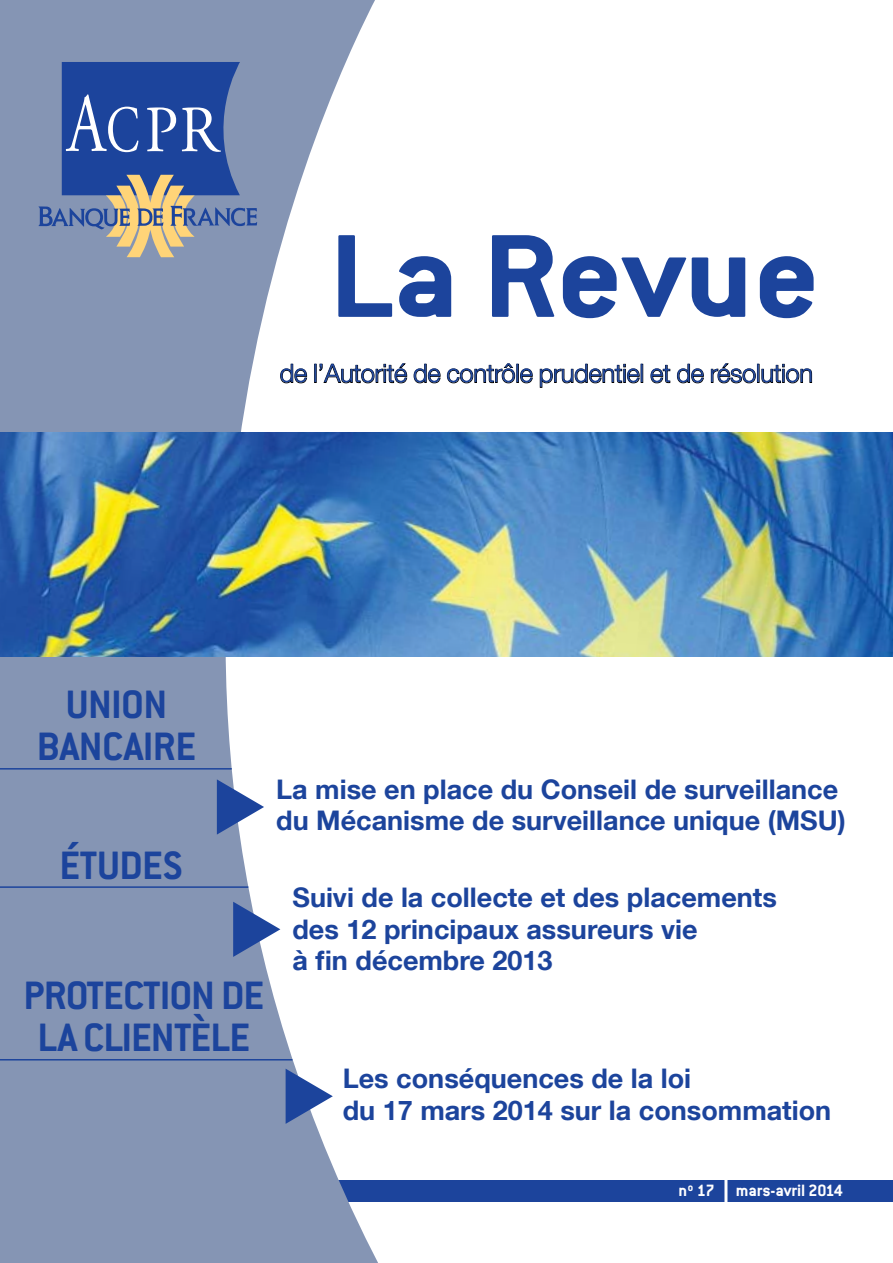
<style>
.page{position:relative;width:893px;height:1263px;background:#fff}
.page>*{position:absolute;margin:0;border:0;box-sizing:border-box;transform-origin:0 0}
.t1{font:700 129.6px "Conduit ITC";color:#1c449c;scale:1.11 1}
.t2{font:700 43.5px/42px "Conduit ITC";letter-spacing:-.02em;color:#1c449c;text-align:center}
.t3{font:700 27px/31.5px "Helvetica Neue LT Com";color:#1c449c}
.t4{font:300 25.5px "Helvetica Neue LT Com";letter-spacing:-.01em;color:#1c449c}
.t5{font:700 18px "Conduit ITC";letter-spacing:-.02em;color:#fff}
</style>
<div class="page">
<div style="left:319px;top:1180px;width:574px;height:21px;background:#1c449c"></div>
<svg style="left:0;top:0;width:389px;height:1263px;fill:#8595b4"></svg>
<svg style="left:280px;top:364px;width:27px;height:20px"></svg>
<svg style="left:315px;top:363px;width:92px;height:21px"></svg>
<svg style="left:413px;top:364px;width:28px;height:20px"></svg>
<svg style="left:447px;top:363px;width:86px;height:21px"></svg>
<svg style="left:539px;top:364px;width:104px;height:24px"></svg>
<svg style="left:650px;top:365px;width:21px;height:19px"></svg>
<svg style="left:677px;top:364px;width:27px;height:20px"></svg>
<svg style="left:711px;top:363px;width:101px;height:21px"></svg>
<img style="left:0;top:432px;width:893px;height:224px">
<hr style="left:0;top:886px;width:248px;height:2px;background:#1c449c">
<svg style="left:217px;top:779px;width:47px;height:56px"></svg>
<hr style="left:724px;top:1175px;width:3px;height:36px;background:#fff">
<svg style="left:39px;top:62px;width:218px;height:195px;background:#6076a5"></svg>
<svg style="left:233px;top:902px;width:47px;height:55px"></svg>
<hr style="left:0;top:768px;width:232px;height:1px;background:#1c449c">
<hr style="left:0;top:1059px;width:292px;height:1px;background:#1c449c">
<svg style="left:286px;top:1069px;width:47px;height:55px"></svg>
<h1 class="t1" style="left:329px;top:201px;width:444px">La Revue</h1>
<p class="t4" style="left:280px;top:358px;width:535px">de l’Autorité de contrôle prudentiel et de résolution</p>
<h2 class="t2" style="left:37px;top:682px;width:156px">UNION<br>BANCAIRE</h2>
<h2 class="t2" style="left:60px;top:844px;width:124px">études</h2>
<h2 class="t2" style="left:24px;top:974px;width:224px">PROTECTION DE<br>LA CLIENTèLE</h2>
<p class="t3" style="left:276px;top:773px;width:571px">La mise en place du Conseil de surveillance du Mécanisme de surveillance unique (MSU)</p>
<p class="t3" style="left:292px;top:881px;width:486px">Suivi de la collecte et des placements des 12 principaux assureurs vie<br>à fin décembre 2013</p>
<p class="t3" style="left:343px;top:1062px;width:490px">Les conséquences de la loi<br>du 17 mars 2014 sur la consommation</p>
<p class="t5" style="left:679px;top:1180px;width:166px">n<sup>o</sup> 17 mars-avril 2014</p>
</div>
